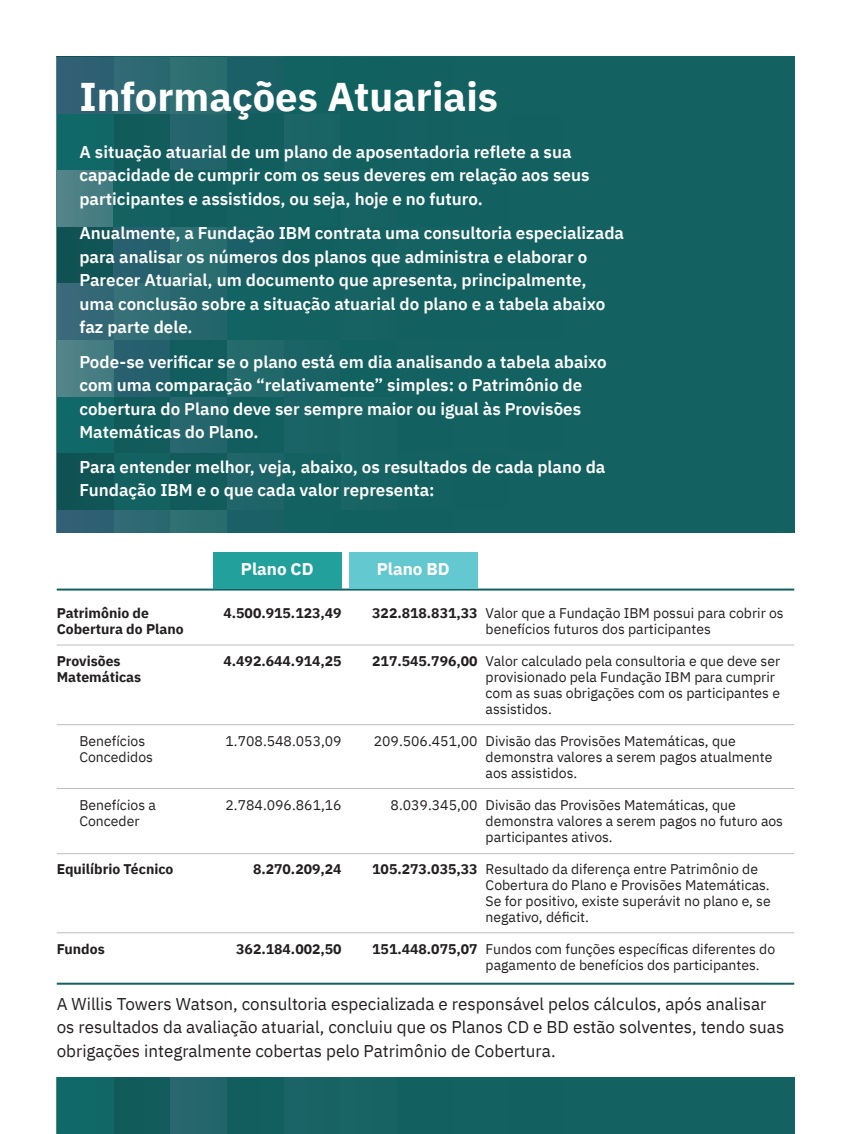
<style>
.page{position:relative;width:851px;height:1134px;background:#fff}
.page>*{position:absolute;margin:0;border:0;box-sizing:border-box;transform-origin:0 0}
.t1{font:700 40px "IBM Plex Sans";color:#fff}
.t2{font:600 17px/23.4px "IBM Plex Sans";color:#fff}
.t3{font:17px/23.4px "IBM Plex Sans";color:#231f20}
.t4{font:700 17px "IBM Plex Sans";color:#fff}
.t5{font:14px/16px "IBM Plex Sans";color:#231f20}
.t6{font:700 14px/16px "IBM Plex Sans";color:#231f20}
</style>
<div class="page">
<hr style="left:57px;top:983px;width:737px;height:2px;background:#136161">
<hr style="left:57px;top:589px;width:737px;height:2px;background:#136161">
<hr style="left:57px;top:644px;width:737px;height:1px;background:#bcbdc0">
<hr style="left:57px;top:724px;width:737px;height:1px;background:#bcbdc0">
<hr style="left:57px;top:788px;width:737px;height:1px;background:#bcbdc0">
<hr style="left:57px;top:853px;width:737px;height:1px;background:#bcbdc0">
<hr style="left:57px;top:932px;width:737px;height:1px;background:#bcbdc0">
<div style="left:213px;top:552px;width:128px;height:37px;background:#22a09c"></div>
<div style="left:348px;top:552px;width:129px;height:37px;background:#63c8cf"></div>
<hr style="left:794px;top:113px;width:1px;height:57px;background:#0e4547">
<hr style="left:794px;top:170px;width:1px;height:57px;background:#e3d4e8">
<hr style="left:794px;top:283px;width:1px;height:57px;background:#0e4547">
<hr style="left:794px;top:340px;width:1px;height:57px;background:#c4afd4">
<hr style="left:794px;top:227px;width:1px;height:56px;background:#a891c4">
<hr style="left:794px;top:57px;width:1px;height:56px;background:#997eb9">
<hr style="left:794px;top:397px;width:1px;height:57px;background:#0c3137">
<svg style="left:794px;top:510px;width:1px;height:23px"></svg>
<hr style="left:794px;top:454px;width:1px;height:56px;background:#e3d4e8">
<svg style="left:57px;top:57px;width:737px;height:476px;background:#176163"></svg>
<hr style="left:794px;top:1077px;width:1px;height:57px;background:#0c3137">
<div style="left:57px;top:1077px;width:737px;height:57px;background:#136161"></div>
<p class="t1" style="left:79px;top:65px;width:420px">Informações Atuariais</p>
<p class="t2" style="left:79px;top:139px;width:511px">A situação atuarial de um plano de aposentadoria reflete a sua capacidade de cumprir com os seus deveres em relação aos seus participantes e assistidos, ou seja, hoje e no futuro.</p>
<p class="t2" style="left:79px;top:220px;width:546px">Anualmente, a Fundação IBM contrata uma consultoria especializada para analisar os números dos planos que administra e elaborar o Parecer Atuarial, um documento que apresenta, principalmente, uma conclusão sobre a situação atuarial do plano e a tabela abaixo faz parte dele.</p>
<p class="t2" style="left:79px;top:349px;width:529px">Pode-se verificar se o plano está em dia analisando a tabela abaixo com uma comparação “relativamente” simples: o Patrimônio de cobertura do Plano deve ser sempre maior ou igual às Provisões Matemáticas do Plano.</p>
<p class="t2" style="left:79px;top:454px;width:527px">Para entender melhor, veja, abaixo, os resultados de cada plano da<br>Fundação IBM e o que cada valor representa:</p>
<p class="t6" style="left:57px;top:603px;width:128px">Patrimônio de<br>Cobertura do Plano</p>
<p class="t6" style="left:57px;top:651px;width:86px">Provisões<br>Matemáticas</p>
<p class="t5" style="left:79px;top:731px;width:75px">Benefícios<br>Concedidos</p>
<p class="t5" style="left:79px;top:795px;width:78px">Benefícios a<br>Conceder</p>
<p class="t6" style="left:57px;top:859px;width:118px">Equilíbrio Técnico</p>
<p class="t6" style="left:57px;top:939px;width:49px">Fundos</p>
<p class="t4" style="left:241px;top:556px;width:74px">Plano CD</p>
<p class="t4" style="left:376px;top:556px;width:74px">Plano BD</p>
<p class="t6" style="left:223px;top:603px;width:120px">4.500.915.123,49</p>
<p class="t6" style="left:223px;top:651px;width:120px">4.492.644.914,25</p>
<p class="t5" style="left:225px;top:731px;width:118px">1.708.548.053,09</p>
<p class="t5" style="left:225px;top:795px;width:118px">2.784.096.861,16</p>
<p class="t6" style="left:253px;top:859px;width:90px">8.270.209,24</p>
<p class="t6" style="left:236px;top:939px;width:107px">362.184.002,50</p>
<p class="t6" style="left:372px;top:603px;width:107px">322.818.831,33</p>
<p class="t6" style="left:372px;top:651px;width:107px">217.545.796,00</p>
<p class="t5" style="left:374px;top:731px;width:105px">209.506.451,00</p>
<p class="t5" style="left:390px;top:795px;width:89px">8.039.345,00</p>
<p class="t6" style="left:372px;top:859px;width:107px">105.273.035,33</p>
<p class="t6" style="left:372px;top:939px;width:107px">151.448.075,07</p>
<p class="t5" style="left:485px;top:603px;width:299px">Valor que a Fundação IBM possui para cobrir os benefícios futuros dos participantes</p>
<p class="t5" style="left:485px;top:651px;width:296px">Valor calculado pela consultoria e que deve ser provisionado pela Fundação IBM para cumprir com as suas obrigações com os participantes e assistidos.</p>
<p class="t5" style="left:485px;top:731px;width:288px">Divisão das Provisões Matemáticas, que demonstra valores a serem pagos atualmente aos assistidos.</p>
<p class="t5" style="left:485px;top:795px;width:299px">Divisão das Provisões Matemáticas, que demonstra valores a serem pagos no futuro aos participantes ativos.</p>
<p class="t5" style="left:485px;top:859px;width:286px">Resultado da diferença entre Patrimônio de Cobertura do Plano e Provisões Matemáticas.<br>Se for positivo, existe superávit no plano e, se negativo, déficit.</p>
<p class="t5" style="left:485px;top:939px;width:291px">Fundos com funções específicas diferentes do pagamento de benefícios dos participantes.</p>
<p class="t3" style="left:57px;top:991px;width:729px">A Willis Towers Watson, consultoria especializada e responsável pelos cálculos, após analisar os resultados da avaliação atuarial, concluiu que os Planos CD e BD estão solventes, tendo suas obrigações integralmente cobertas pelo Patrimônio de Cobertura.</p>
</div>
